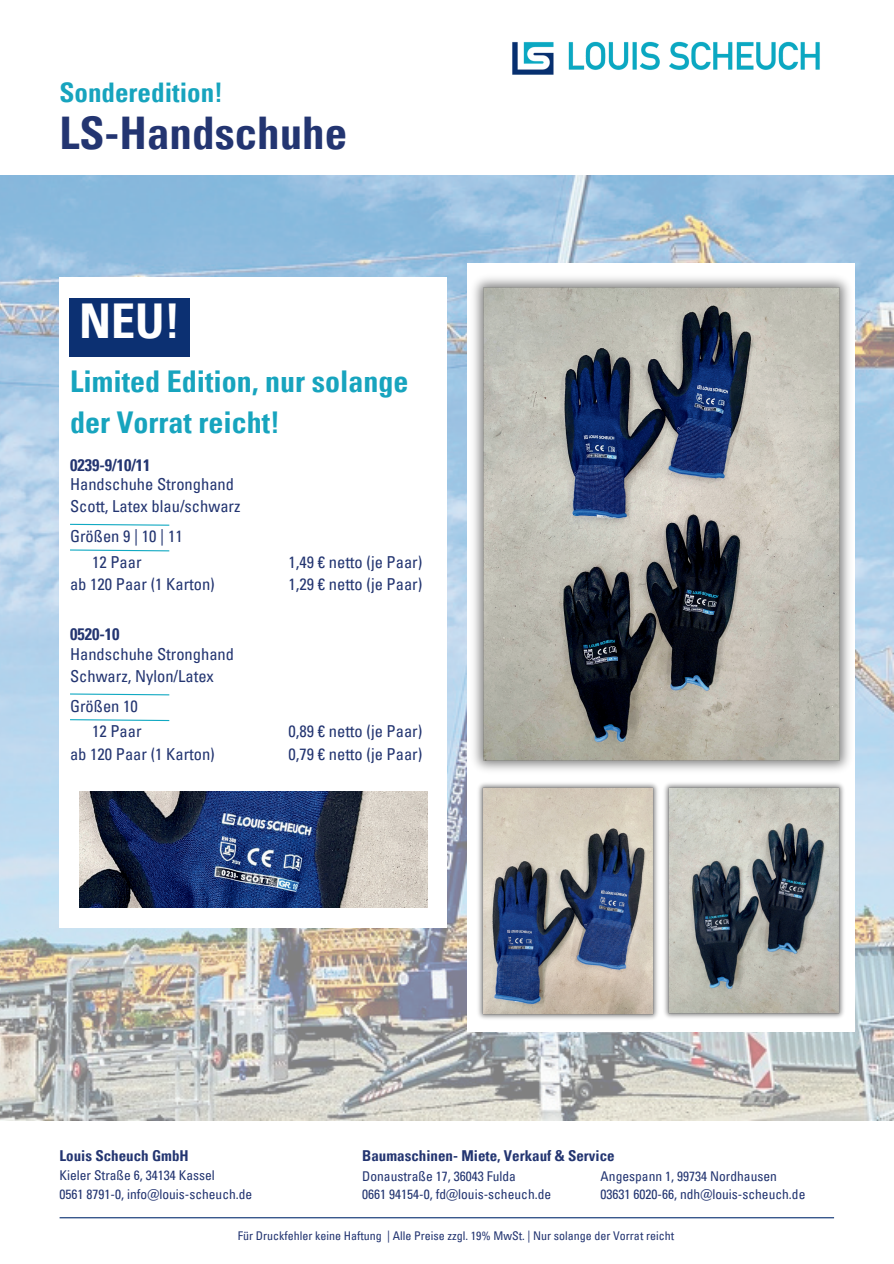
<style>
.page{position:relative;width:894px;height:1264px;background:#fff}
.page>*{position:absolute;margin:0;border:0;box-sizing:border-box;transform-origin:0 0}
.t1{font:700 condensed 48px "Univers LT Pro";color:#fff}
.t2{font:700 condensed 45px "Univers LT Pro";color:#233571}
.t3{font:700 condensed 30px/41.7px "Univers LT Pro";color:#17a4be}
.t4{font:700 condensed 27px "Univers LT Pro";color:#17a4be}
.t5{font:condensed 16.5px/22.5px "Univers LT Pro";color:#233571}
.t6{font:700 condensed 16.5px "Univers LT Pro";color:#233571}
.t7{font:700 condensed 15px "Univers LT Pro";color:#233571}
.t8{font:condensed 13.5px/18px "Univers LT Pro";color:#233571}
.t9{font:condensed 12px "Univers LT Pro";color:#233571}
</style>
<div class="page">
<hr style="left:60px;top:1217px;width:773px;height:1px;background:#093071">
<img style="left:512px;top:41px;width:308px;height:34px">
<img style="left:0;top:176px;width:893px;height:944px">
<div style="left:467px;top:263px;width:387px;height:768px;background:#fff"></div>
<div style="left:60px;top:277px;width:386px;height:650px;background:#fff"></div>
<img style="left:478px;top:784px;width:180px;height:235px">
<img style="left:465px;top:263px;width:391px;height:521px">
<img style="left:660px;top:776px;width:187px;height:242px">
<img style="left:79px;top:791px;width:348px;height:116px">
<div style="left:69px;top:298px;width:121px;height:58px;background:#0c3072"></div>
<svg style="left:70px;top:523px;width:100px;height:3px"></svg>
<svg style="left:70px;top:549px;width:100px;height:3px"></svg>
<svg style="left:70px;top:693px;width:100px;height:3px"></svg>
<svg style="left:70px;top:719px;width:100px;height:2px"></svg>
<h3 class="t4" style="left:60px;top:75px;width:165px">Sonderedition!</h3>
<h2 class="t2" style="left:60px;top:105px;width:289px">LS-Handschuhe</h2>
<h1 class="t1" style="left:79px;top:291px;width:103px">NEU!</h1>
<h3 class="t3" style="left:70px;top:359px;width:340px">Limited Edition, nur solange der Vorrat reicht!</h3>
<p class="t6" style="left:70px;top:455px;width:82px">0239-9/10/11</p>
<p class="t5" style="left:70px;top:472px;width:172px">Handschuhe Stronghand<br>Scott, Latex blau/schwarz</p>
<p class="t5" style="left:92px;top:523px;width:92px;line-height:25.7px;text-indent:-22px">Größen 9 | 10 | 11<br>12 Paar</p>
<p class="t5" style="left:70px;top:572px;width:146px">ab 120 Paar (1 Karton)</p>
<p class="t6" style="left:70px;top:624px;width:51px">0520-10</p>
<p class="t5" style="left:70px;top:642px;width:165px">Handschuhe Stronghand<br>Schwarz, Nylon/Latex</p>
<p class="t5" style="left:70px;top:692px;width:73px;line-height:25.7px;text-align:right">Größen 10<br>12 Paar</p>
<p class="t5" style="left:70px;top:742px;width:146px">ab 120 Paar (1 Karton)</p>
<p class="t5" style="left:288px;top:550px;width:135px">1,49 € netto (je Paar)<br>1,29 € netto (je Paar)</p>
<p class="t5" style="left:288px;top:720px;width:135px">0,89 € netto (je Paar)<br>0,79 € netto (je Paar)</p>
<p class="t7" style="left:60px;top:1146px;width:131px">Louis Scheuch GmbH</p>
<p class="t8" style="left:60px;top:1165px;width:194px;line-height:19.2px">Kieler Straße 6, 34134 Kassel<br>0561 8791-0, info@louis-scheuch.de</p>
<p class="t7" style="left:362px;top:1146px;width:254px">Baumaschinen- Miete, Verkauf &amp; Service</p>
<p class="t8" style="left:362px;top:1166px;width:190px">Donaustraße 17, 36043 Fulda<br>0661 94154-0, fd@louis-scheuch.de</p>
<p class="t8" style="left:600px;top:1166px;width:206px">Angespann 1, 99734 Nordhausen<br>03631 6020-66, ndh@louis-scheuch.de</p>
<p class="t9" style="left:238px;top:1227px;width:437px">Für Druckfehler keine Haftung | Alle Preise zzgl. 19% MwSt. | Nur solange der Vorrat reicht</p>
</div>
